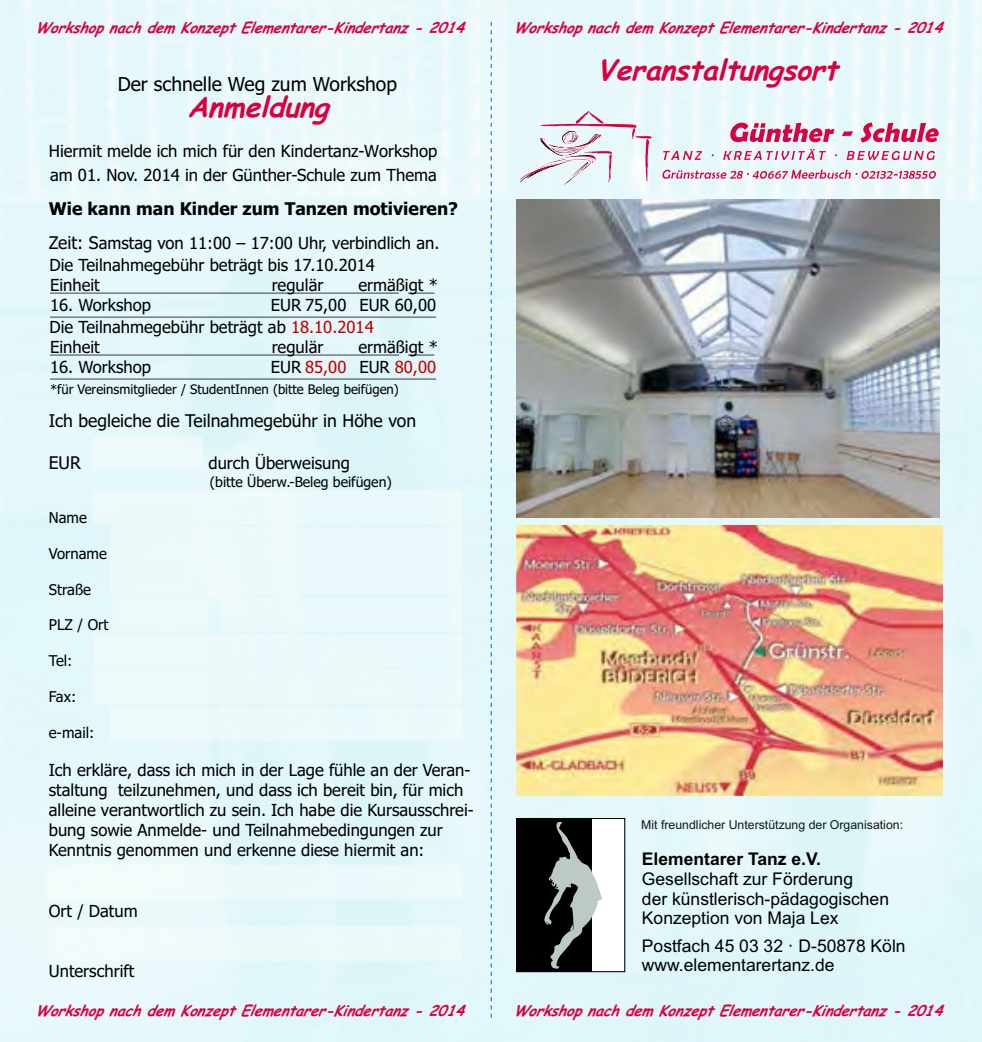
<style>
.page{position:relative;width:982px;height:1042px;background:#fff}
.page>*{position:absolute;margin:0;border:0;box-sizing:border-box;transform-origin:0 0}
.t1{font:italic 700 28px "Comic Sans MS";color:#d90040}
.t2{font:19.25px "Tahoma";color:#000}
.t3{font:17.5px/19.6px "Arial";color:#000}
.t4{font:17.5px "Tahoma";color:#000}
.t5{font:700 17.5px "Tahoma";color:#000}
.t6{font:700 17.5px "Arial";color:#000}
.t7{font:16.62px/20.1px "Tahoma";color:#000}
.t8{font:16.62px "Tahoma";color:#c40000}
.t9{font:italic 700 14.88px "Comic Sans MS";color:#d90040}
.t10{font:14.88px "Tahoma";color:#000}
.t11{font:14px "Tahoma";color:#000}
.t12{font:13.12px "Tahoma";color:#000}
.t13{font:12.25px "Arial";color:#151616}
.s1{font-size:17.5px}
.s2{color:#c40000}
.s3{color:#000}
</style>
<div class="page">
<img style="left:0;top:0;width:982px;height:1041px">
<img style="left:516px;top:200px;width:423px;height:317px">
<svg style="left:491px;top:22px;width:1px;height:997px"></svg>
<img style="left:516px;top:525px;width:427px;height:270px">
<svg style="left:729px;top:122px;width:210px;height:20px;background:#e28fac"></svg>
<svg style="left:663px;top:149px;width:163px;height:11px;background:#e4c0d0"></svg>
<svg style="left:835px;top:151px;width:100px;height:9px"></svg>
<svg style="left:662px;top:170px;width:274px;height:9px;background:#e4a7bd"></svg>
<svg style="left:519px;top:111px;width:133px;height:74px;background:#e4e2e9"></svg>
<hr style="left:50px;top:292px;width:193px;height:1px;background:#000">
<hr style="left:243px;top:292px;width:156px;height:1px;background:#000">
<svg style="left:408px;top:292px;width:26px;height:1px"></svg>
<hr style="left:50px;top:316px;width:386px;height:1px;background:#000">
<svg style="left:516px;top:818px;width:109px;height:153px"></svg>
<hr style="left:50px;top:354px;width:193px;height:1px;background:#000">
<hr style="left:243px;top:354px;width:156px;height:1px;background:#000">
<svg style="left:408px;top:354px;width:26px;height:1px"></svg>
<hr style="left:50px;top:378px;width:386px;height:1px;background:#000">
<p class="t9" style="left:35px;top:21px;width:436px">WorkshopnachdemKonzeptElementarer-Kindertanz-2014</p>
<p class="t9" style="left:513px;top:21px;width:436px">WorkshopnachdemKonzeptElementarer-Kindertanz-2014</p>
<p class="t2" style="left:118px;top:77px;width:281px">Der schnelle Weg zum Workshop</p>
<h1 class="t1" style="left:187px;top:95px;width:142px">Anmeldung</h1>
<p class="t7" style="left:49px;top:141px;width:390px;line-height:23.3px">Hiermit melde ich mich für den Kindertanz-Workshop am 01. Nov. 2014 in der Günther-Schule zum Thema</p>
<p class="t5" style="left:49px;top:201px;width:411px">Wie kann man Kinder zum Tanzen motivieren?</p>
<p class="t7" style="left:49px;top:234px;width:392px;line-height:21.9px"><span class="s1">Zeit: S</span>amstag von 11:00 – 17:00 Uhr, verbindlich an.<br>Die Teilnahmegebühr beträgt bis 17.10.2014</p>
<p class="t7" style="left:50px;top:276px;width:51px">Einheit</p>
<p class="t7" style="left:272px;top:276px;width:53px">regulär</p>
<p class="t7" style="left:358px;top:276px;width:81px">ermäßigt *</p>
<p class="t7" style="left:50px;top:296px;width:102px">16. Workshop</p>
<p class="t7" style="left:271px;top:296px;width:167px">EUR 75,00 EUR 60,00</p>
<p class="t7" style="left:49px;top:319px;width:326px">Die Teilnahmegebühr beträgt ab <span class="s2">18.10.2014<br></span>Einheit</p>
<p class="t7" style="left:272px;top:338px;width:53px">regulär</p>
<p class="t7" style="left:358px;top:338px;width:81px">ermäßigt *</p>
<p class="t7" style="left:50px;top:358px;width:102px">16. Workshop</p>
<p class="t8" style="left:271px;top:360px;width:167px"><span class="s3">EUR</span> 85,00 <span class="s3">EUR</span> 80,00</p>
<p class="t12" style="left:50px;top:384px;width:350px">*für Vereinsmitglieder / StudentInnen (bitte Beleg beifügen)</p>
<p class="t4" style="left:49px;top:413px;width:369px">Ich begleiche die Teilnahmegebühr in Höhe von</p>
<p class="t4" style="left:49px;top:456px;width:34px">EUR</p>
<p class="t7" style="left:208px;top:454px;width:143px">durch Überweisung</p>
<p class="t11" style="left:210px;top:476px;width:183px">(bitte Überw.-Beleg beifügen)</p>
<p class="t10" style="left:49px;top:511px;width:40px">Name</p>
<p class="t10" style="left:49px;top:547px;width:60px">Vorname</p>
<p class="t10" style="left:49px;top:583px;width:44px">Straße</p>
<p class="t10" style="left:49px;top:619px;width:61px">PLZ / Ort</p>
<p class="t10" style="left:49px;top:655px;width:25px">Tel:</p>
<p class="t10" style="left:49px;top:690px;width:29px">Fax:</p>
<p class="t10" style="left:49px;top:726px;width:47px">e-mail:</p>
<p class="t7" style="left:49px;top:761px;width:426px">Ich erkläre, dass ich mich in der Lage fühle an der Veran&shy;staltung teilzunehmen, und dass ich bereit bin, für mich alleine verantwortlich zu sein. Ich habe die Kursausschrei&shy;bung sowie Anmelde- und Teilnahmebedingungen zur Kenntnis genommen und erkenne diese hiermit an:</p>
<p class="t7" style="left:49px;top:901px;width:90px">Ort / Datum</p>
<p class="t7" style="left:49px;top:961px;width:87px">Unterschrift</p>
<h1 class="t1" style="left:597px;top:57px;width:250px">Veranstaltungsort</h1>
<p class="t13" style="left:641px;top:819px;width:263px">Mit freundlicher Unterstützung der Organisation:</p>
<p class="t6" style="left:642px;top:852px;width:180px">Elementarer Tanz e.V.</p>
<p class="t3" style="left:642px;top:870px;width:249px">Gesellschaft zur Förderung<br>der künstlerisch-pädagogischen<br>Konzeption von Maja Lex</p>
<p class="t3" style="left:642px;top:937px;width:265px">Postfach 45 03 32 · D-50878 Köln www.elementarertanz.de</p>
<p class="t9" style="left:35px;top:1003px;width:436px">WorkshopnachdemKonzeptElementarer-Kindertanz-2014</p>
<p class="t9" style="left:513px;top:1003px;width:436px">WorkshopnachdemKonzeptElementarer-Kindertanz-2014</p>
</div>
